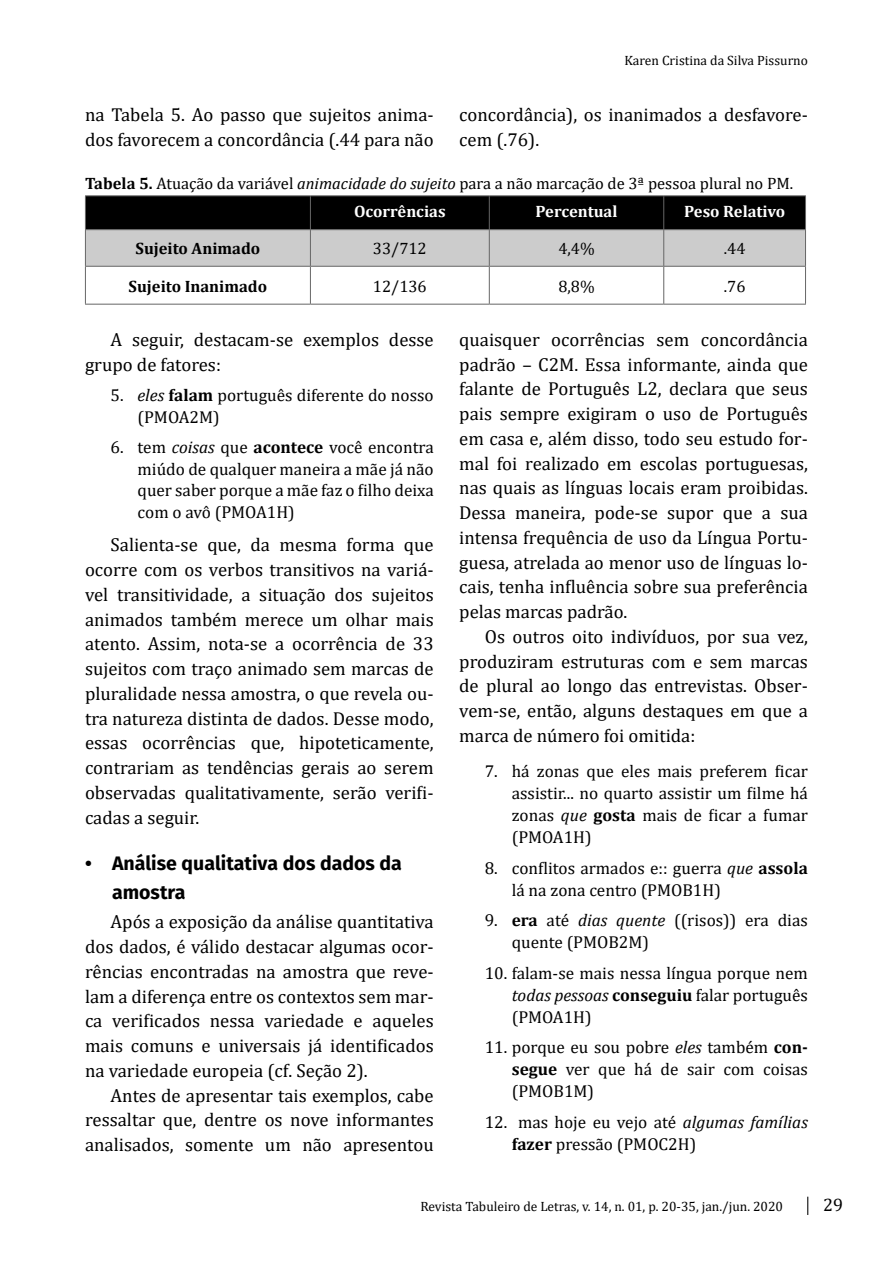
<style>
.page{position:relative;width:893px;height:1276px;background:#fff}
.page>*{position:absolute;margin:0;border:0;box-sizing:border-box;transform-origin:0 0}
.t1{font:700 19.5px/29.2px "Fira Sans";color:#000}
.t2{font:18.75px/24.8px "Cambria";color:#000;text-align:justify}
.t3{font:18px "Cambria";color:#000}
.t4{font:17.25px/22px "Cambria";color:#000}
.t5{font:16.5px/27.8px "Cambria";color:#000}
.t6{font:700 16.5px "Cambria";color:#000}
.t7{font:700 16.5px "Cambria";color:#fff}
.t8{font:13.5px "Cambria";color:#000}
.s1{font-weight:700}
.s2{font-style:italic}
.s3{font-weight:700;color:#fff}
</style>
<div class="page">
<svg style="left:807px;top:1196px;width:1px;height:19px"></svg>
<svg style="left:86px;top:196px;width:719px;height:70px;background:#6a6a6a"></svg>
<hr style="left:85px;top:195px;width:225px;height:1px;background:#666">
<hr style="left:310px;top:195px;width:179px;height:1px;background:#666">
<hr style="left:489px;top:195px;width:175px;height:1px;background:#666">
<hr style="left:664px;top:195px;width:142px;height:1px;background:#666">
<hr style="left:85px;top:229px;width:225px;height:1px;background:#666">
<hr style="left:310px;top:229px;width:179px;height:1px;background:#666">
<hr style="left:489px;top:229px;width:175px;height:1px;background:#666">
<hr style="left:664px;top:229px;width:142px;height:1px;background:#666">
<hr style="left:85px;top:266px;width:225px;height:1px;background:#666">
<hr style="left:310px;top:266px;width:179px;height:1px;background:#666">
<hr style="left:489px;top:266px;width:175px;height:1px;background:#666">
<hr style="left:664px;top:266px;width:142px;height:1px;background:#666">
<hr style="left:85px;top:304px;width:225px;height:1px;background:#666">
<hr style="left:310px;top:304px;width:179px;height:1px;background:#666">
<hr style="left:489px;top:304px;width:175px;height:1px;background:#666">
<hr style="left:664px;top:304px;width:142px;height:1px;background:#666">
<hr style="left:85px;top:196px;width:1px;height:33px;background:#666">
<hr style="left:85px;top:230px;width:1px;height:36px;background:#666">
<hr style="left:85px;top:267px;width:1px;height:37px;background:#666">
<hr style="left:310px;top:196px;width:1px;height:33px;background:#666">
<hr style="left:489px;top:196px;width:1px;height:33px;background:#666">
<hr style="left:663px;top:196px;width:1px;height:33px;background:#666">
<hr style="left:805px;top:196px;width:1px;height:33px;background:#666">
<hr style="left:310px;top:230px;width:1px;height:36px;background:#666">
<hr style="left:489px;top:230px;width:1px;height:36px;background:#666">
<hr style="left:663px;top:230px;width:1px;height:36px;background:#666">
<hr style="left:805px;top:230px;width:1px;height:36px;background:#666">
<hr style="left:310px;top:267px;width:1px;height:37px;background:#666">
<hr style="left:489px;top:267px;width:1px;height:37px;background:#666">
<hr style="left:663px;top:267px;width:1px;height:37px;background:#666">
<hr style="left:805px;top:267px;width:1px;height:37px;background:#666">
<p class="t8" style="left:624px;top:52px;width:185px">Karen Cristina da Silva Pissurno</p>
<p class="t2" style="left:85px;top:102px;width:350px">na Tabela 5. Ao passo que sujeitos anima&shy;dos favorecem a concordância (.44 para não</p>
<p class="t2" style="left:459px;top:102px;width:350px">concordância), os inanimados a desfavore&shy;cem (.76).</p>
<p class="t5" style="left:354px;top:170px;width:441px;text-indent:-269px"><span class="s1">Tabela 5.</span> Atuação da variável <span class="s2">animacidade do sujeito</span> para a não marcação de 3ª pessoa plural no PM.<br><span class="s3">Ocorrências</span></p>
<p class="t7" style="left:536px;top:200px;width:83px">Percentual</p>
<p class="t7" style="left:684px;top:200px;width:102px">Peso Relativo</p>
<p class="t6" style="left:136px;top:237px;width:126px">Sujeito Animado</p>
<p class="t5" style="left:373px;top:235px;width:55px">33/712</p>
<p class="t5" style="left:558px;top:235px;width:38px">4,4%</p>
<p class="t5" style="left:724px;top:235px;width:23px">.44</p>
<p class="t6" style="left:129px;top:274px;width:140px">Sujeito Inanimado</p>
<p class="t5" style="left:373px;top:272px;width:55px">12/136</p>
<p class="t5" style="left:558px;top:272px;width:38px">8,8%</p>
<p class="t5" style="left:724px;top:272px;width:23px">.76</p>
<p class="t2" style="left:85px;top:327px;width:350px;text-indent:26px">A seguir, destacam-se exemplos desse grupo de fatores:</p>
<p class="t4" style="left:138px;top:384px;width:298px;text-indent:-27px">5. <span class="s2">eles</span> <span class="s1">falam</span> português diferente do nosso (PMOA2M)</p>
<p class="t4" style="left:138px;top:436px;width:298px;text-align:justify;text-indent:-27px">6. tem <span class="s2">coisas</span> que <span class="s1">acontece</span> você encontra miúdo de qualquer maneira a mãe já não quer saber porque a mãe faz o filho deixa com o avô (PMOA1H)</p>
<p class="t2" style="left:85px;top:532px;width:350px;text-indent:26px">Salienta-se que, da mesma forma que ocorre com os verbos transitivos na variá&shy;vel transitividade, a situação dos sujeitos animados também merece um olhar mais atento. Assim, nota-se a ocorrência de 33 sujeitos com traço animado sem marcas de pluralidade nessa amostra, o que revela ou&shy;tra natureza distinta de dados. Desse modo, essas ocorrências que, hipoteticamente, contrariam as tendências gerais ao serem observadas qualitativamente, serão verifi&shy;cadas a seguir.</p>
<p class="t1" style="left:112px;top:847px;width:291px;text-indent:-27px">• Análise qualitativa dos dados da amostra</p>
<p class="t2" style="left:85px;top:909px;width:350px;text-indent:26px">Após a exposição da análise quantitativa dos dados, é válido destacar algumas ocor&shy;rências encontradas na amostra que reve&shy;lam a diferença entre os contextos sem mar&shy;ca verificados nessa variedade e aqueles mais comuns e universais já identificados na variedade europeia (cf. Seção 2).</p>
<p class="t2" style="left:85px;top:1082px;width:350px;text-indent:26px">Antes de apresentar tais exemplos, cabe ressaltar que, dentre os nove informantes analisados, somente um não apresentou</p>
<p class="t2" style="left:459px;top:327px;width:350px">quaisquer ocorrências sem concordância padrão – C2M. Essa informante, ainda que falante de Português L2, declara que seus pais sempre exigiram o uso de Português em casa e, além disso, todo seu estudo for&shy;mal foi realizado em escolas portuguesas, nas quais as línguas locais eram proibidas.<br>Dessa maneira, pode-se supor que a sua intensa frequência de uso da Língua Portu&shy;guesa, atrelada ao menor uso de línguas lo&shy;cais, tenha influência sobre sua preferência pelas marcas padrão.</p>
<p class="t2" style="left:459px;top:624px;width:350px;text-indent:26px">Os outros oito indivíduos, por sua vez, produziram estruturas com e sem marcas de plural ao longo das entrevistas. Obser&shy;vem-se, então, alguns destaques em que a marca de número foi omitida:</p>
<p class="t4" style="left:512px;top:760px;width:298px;text-align:justify;text-indent:-27px">7. há zonas que eles mais preferem ficar assistir... no quarto assistir um filme há zonas <span class="s2">que</span> <span class="s1">gosta</span> mais de ficar a fumar (PMOA1H)</p>
<p class="t4" style="left:512px;top:856px;width:298px;text-indent:-27px">8. conflitos armados e:: guerra <span class="s2">que</span> <span class="s1">assola </span>lá na zona centro (PMOB1H)</p>
<p class="t4" style="left:512px;top:909px;width:298px;text-indent:-27px">9. <span class="s1">era</span> até <span class="s2">dias quente</span> ((risos)) era dias quente (PMOB2M)</p>
<p class="t4" style="left:512px;top:961px;width:298px;text-align:justify;text-indent:-27px">10. falam-se mais nessa língua porque nem <span class="s2">todas pessoas</span> <span class="s1">conseguiu</span> falar português (PMOA1H)</p>
<p class="t4" style="left:512px;top:1036px;width:298px;text-align:justify;text-indent:-27px">11. porque eu sou pobre <span class="s2">eles</span> também <span class="s1">con&shy;segue</span> ver que há de sair com coisas (PMOB1M)</p>
<p class="t4" style="left:512px;top:1111px;width:298px;text-indent:-27px">12. mas hoje eu vejo até <span class="s2">algumas famílias </span><span class="s1">fazer</span> pressão (PMOC2H)</p>
<p class="t8" style="left:420px;top:1198px;width:364px">Revista Tabuleiro de Letras, v. 14, n. 01, p. 20-35, jan./jun. 2020</p>
<p class="t3" style="left:823px;top:1194px;width:21px">29</p>
</div>
